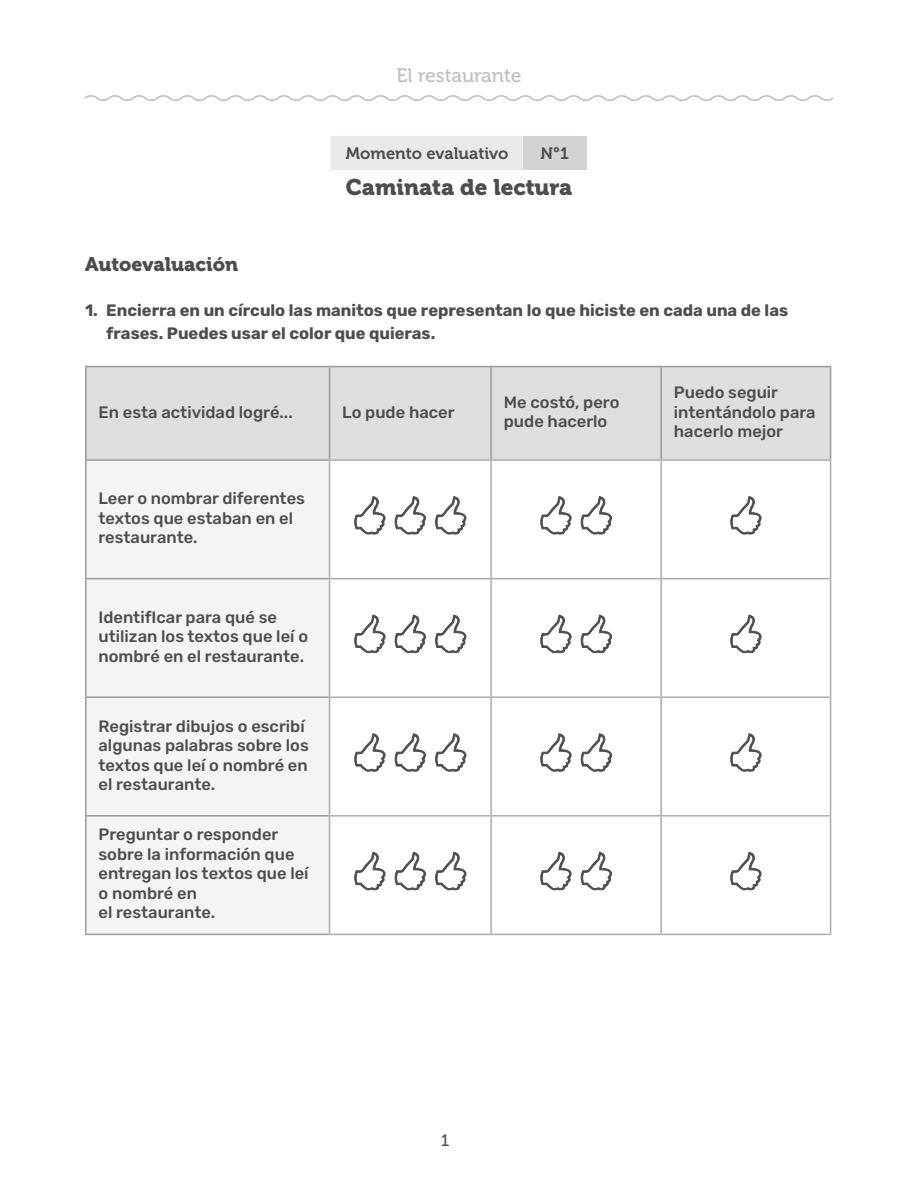
<style>
.page{position:relative;width:918px;height:1188px;background:#fff}
.page>*{position:absolute;margin:0;border:0;box-sizing:border-box;transform-origin:0 0}
.t1{font:22.5px "Museo 900";color:#4d4d4e}
.t2{font:19.5px "Museo 900";color:#4d4d4e}
.t3{font:19.5px "Museo 500";color:#c1bebf}
.t4{font:500 16.5px/19.5px "Rubik";color:#4d4d4e}
.t5{font:700 16.5px/22.5px "Rubik";color:#4d4d4e}
.t6{font:16.5px "Museo 700";color:#4d4d4e}
.t7{font:16.5px "Museo Sans 500";color:#4d4d4e}
</style>
<div class="page">
<svg style="left:84px;top:95px;width:750px;height:6px"></svg>
<div style="left:331px;top:136px;width:192px;height:33px;background:#eae8e9"></div>
<div style="left:523px;top:136px;width:64px;height:33px;background:#d4d2d3"></div>
<div style="left:87px;top:367px;width:743px;height:92px;background:#dfddde"></div>
<div style="left:87px;top:461px;width:242px;height:473px;background:#f5f4f4"></div>
<svg style="left:330px;top:461px;width:500px;height:473px"></svg>
<hr style="left:329px;top:367px;width:1px;height:92px;background:#9c9999">
<hr style="left:490px;top:367px;width:2px;height:92px;background:#9c9999">
<hr style="left:660px;top:367px;width:2px;height:92px;background:#9c9999">
<hr style="left:490px;top:461px;width:2px;height:117px;background:#aeabac">
<hr style="left:660px;top:461px;width:2px;height:117px;background:#aeabac">
<hr style="left:329px;top:578px;width:162px;height:1px;background:#aeabac">
<hr style="left:491px;top:578px;width:170px;height:1px;background:#aeabac">
<hr style="left:490px;top:579px;width:2px;height:117px;background:#aeabac">
<hr style="left:661px;top:578px;width:170px;height:1px;background:#aeabac">
<hr style="left:660px;top:579px;width:2px;height:117px;background:#aeabac">
<hr style="left:85px;top:696px;width:244px;height:2px;background:#9c9999">
<hr style="left:329px;top:696px;width:162px;height:2px;background:#aeabac">
<hr style="left:491px;top:696px;width:170px;height:2px;background:#aeabac">
<hr style="left:490px;top:698px;width:2px;height:117px;background:#aeabac">
<hr style="left:661px;top:696px;width:170px;height:2px;background:#aeabac">
<hr style="left:660px;top:698px;width:2px;height:117px;background:#aeabac">
<hr style="left:490px;top:817px;width:2px;height:117px;background:#aeabac">
<hr style="left:660px;top:817px;width:2px;height:117px;background:#aeabac">
<hr style="left:85px;top:578px;width:244px;height:1px;background:#9c9999">
<hr style="left:85px;top:815px;width:244px;height:2px;background:#9c9999">
<hr style="left:329px;top:815px;width:162px;height:2px;background:#aeabac">
<hr style="left:491px;top:815px;width:170px;height:2px;background:#aeabac">
<hr style="left:661px;top:815px;width:170px;height:2px;background:#aeabac">
<hr style="left:85px;top:366px;width:245px;height:1px;background:#9c9999">
<hr style="left:85px;top:367px;width:2px;height:92px;background:#9c9999">
<hr style="left:330px;top:366px;width:161px;height:1px;background:#9c9999">
<hr style="left:491px;top:366px;width:170px;height:1px;background:#9c9999">
<hr style="left:661px;top:366px;width:170px;height:1px;background:#9c9999">
<hr style="left:830px;top:367px;width:1px;height:92px;background:#9c9999">
<hr style="left:85px;top:459px;width:244px;height:2px;background:#9c9999">
<hr style="left:85px;top:461px;width:2px;height:117px;background:#9c9999">
<hr style="left:85px;top:579px;width:2px;height:117px;background:#9c9999">
<hr style="left:85px;top:698px;width:2px;height:117px;background:#9c9999">
<hr style="left:85px;top:817px;width:2px;height:117px;background:#9c9999">
<hr style="left:85px;top:934px;width:244px;height:1px;background:#9c9999">
<hr style="left:329px;top:459px;width:162px;height:2px;background:#aeabac">
<hr style="left:329px;top:461px;width:1px;height:117px;background:#aeabac">
<hr style="left:491px;top:459px;width:170px;height:2px;background:#aeabac">
<hr style="left:661px;top:459px;width:170px;height:2px;background:#aeabac">
<hr style="left:830px;top:461px;width:1px;height:117px;background:#aeabac">
<hr style="left:329px;top:579px;width:1px;height:117px;background:#aeabac">
<hr style="left:830px;top:579px;width:1px;height:117px;background:#aeabac">
<hr style="left:329px;top:698px;width:1px;height:117px;background:#aeabac">
<hr style="left:830px;top:698px;width:1px;height:117px;background:#aeabac">
<hr style="left:329px;top:817px;width:1px;height:117px;background:#aeabac">
<hr style="left:830px;top:817px;width:1px;height:117px;background:#aeabac">
<hr style="left:329px;top:934px;width:162px;height:1px;background:#aeabac">
<hr style="left:491px;top:934px;width:170px;height:1px;background:#aeabac">
<hr style="left:661px;top:934px;width:170px;height:1px;background:#aeabac">
<svg style="left:355px;top:496px;width:30px;height:38px"></svg>
<svg style="left:395px;top:496px;width:30px;height:38px"></svg>
<svg style="left:436px;top:496px;width:30px;height:38px"></svg>
<svg style="left:541px;top:496px;width:30px;height:38px"></svg>
<svg style="left:581px;top:496px;width:31px;height:38px"></svg>
<svg style="left:731px;top:496px;width:30px;height:38px"></svg>
<svg style="left:355px;top:615px;width:30px;height:38px"></svg>
<svg style="left:395px;top:615px;width:30px;height:38px"></svg>
<svg style="left:436px;top:615px;width:30px;height:38px"></svg>
<svg style="left:541px;top:615px;width:30px;height:38px"></svg>
<svg style="left:581px;top:615px;width:31px;height:38px"></svg>
<svg style="left:731px;top:615px;width:30px;height:38px"></svg>
<svg style="left:355px;top:733px;width:30px;height:38px"></svg>
<svg style="left:395px;top:733px;width:30px;height:38px"></svg>
<svg style="left:436px;top:733px;width:30px;height:38px"></svg>
<svg style="left:541px;top:733px;width:30px;height:38px"></svg>
<svg style="left:581px;top:733px;width:31px;height:38px"></svg>
<svg style="left:731px;top:733px;width:30px;height:38px"></svg>
<svg style="left:355px;top:852px;width:30px;height:38px"></svg>
<svg style="left:395px;top:852px;width:30px;height:38px"></svg>
<svg style="left:436px;top:852px;width:30px;height:38px"></svg>
<svg style="left:541px;top:852px;width:30px;height:38px"></svg>
<svg style="left:581px;top:852px;width:31px;height:38px"></svg>
<svg style="left:731px;top:852px;width:30px;height:38px"></svg>
<p class="t3" style="left:396px;top:65px;width:127px">El restaurante</p>
<p class="t6" style="left:346px;top:144px;width:164px">Momento evaluativo</p>
<p class="t6" style="left:541px;top:144px;width:30px">N°1</p>
<h1 class="t1" style="left:346px;top:174px;width:228px">Caminata de lectura</h1>
<p class="t2" style="left:85px;top:253px;width:155px">Autoevaluación</p>
<p class="t5" style="left:106px;top:300px;width:683px;text-indent:-21px">1. Encierra en un círculo las manitos que representan lo que hiciste en cada una de las frases. Puedes usar el color que quieras.</p>
<p class="t4" style="left:99px;top:403px;width:196px">En esta actividad logré...</p>
<p class="t4" style="left:342px;top:403px;width:114px">Lo pude hacer</p>
<p class="t4" style="left:504px;top:393px;width:117px">Me costó, pero pude hacerlo</p>
<p class="t4" style="left:674px;top:383px;width:143px">Puedo seguir intentándolo para hacerlo mejor</p>
<p class="t4" style="left:99px;top:489px;width:208px">Leer o nombrar diferentes textos que estaban en el restaurante.</p>
<p class="t4" style="left:99px;top:608px;width:211px">IdentifIcar para qué se utilizan los textos que leí o nombré en el restaurante.</p>
<p class="t4" style="left:99px;top:717px;width:212px">Registrar dibujos o escribí algunas palabras sobre los textos que leí o nombré en el restaurante.</p>
<p class="t4" style="left:99px;top:825px;width:212px">Preguntar o responder sobre la información que entregan los textos que leí o nombré en<br>el restaurante.</p>
<p class="t7" style="left:441px;top:1131px;width:10px">1</p>
</div>
